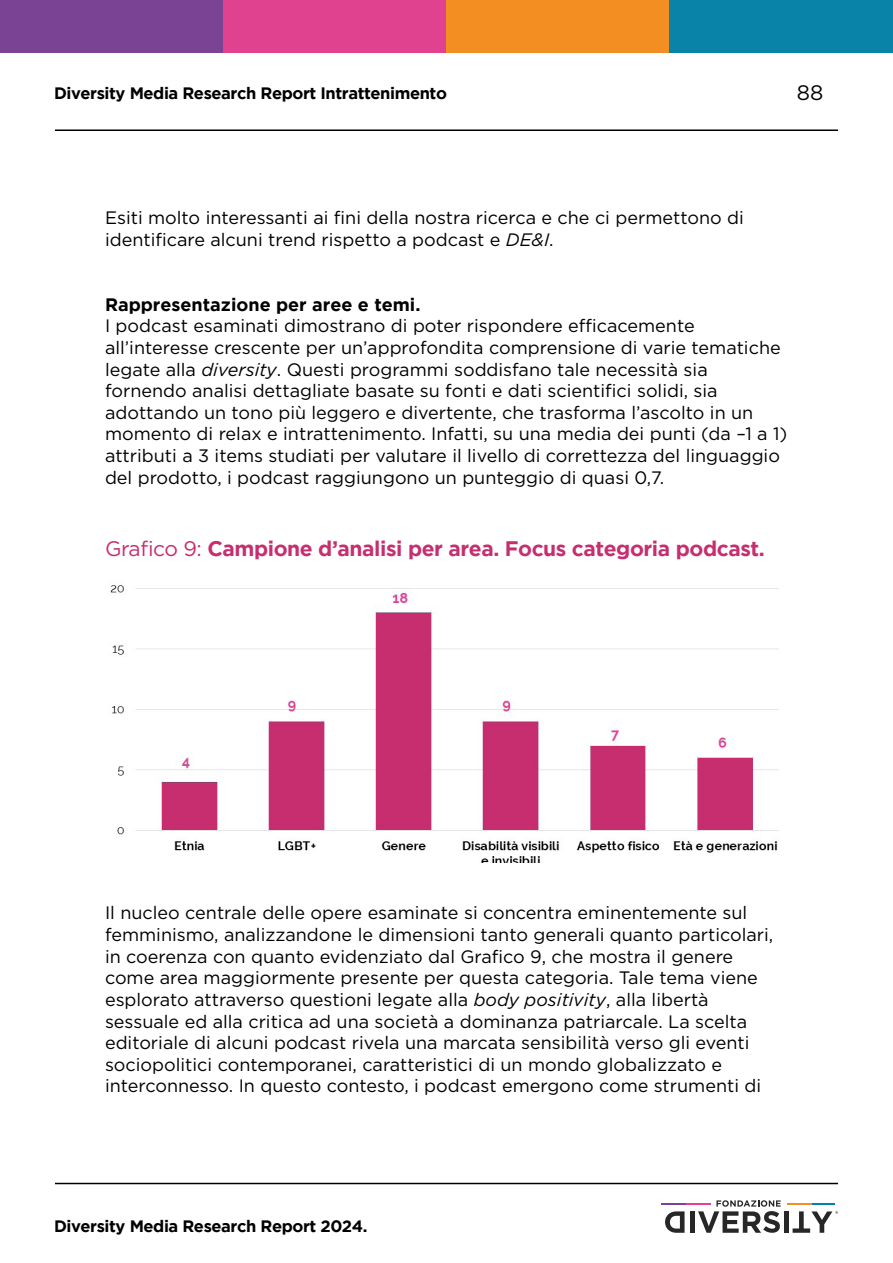
<style>
.page{position:relative;width:893px;height:1263px;background:#fff}
.page>*{position:absolute;margin:0;border:0;box-sizing:border-box;transform-origin:0 0}
.t1{font:700 21px "Gotham";letter-spacing:-.02em;color:#c62e70}
.t2{font:21px "Gotham";color:#000}
.t3{font:18px/21.6px "Gotham";color:#000}
.t4{font:700 18px "Gotham";color:#000}
.t5{font:700 16.5px "Gotham";letter-spacing:-.025em;color:#000}
.s1{font-style:italic}
.s2{font-weight:400}
</style>
<div class="page">
<div style="left:0;top:0;width:223px;height:53px;background:#7b4393"></div>
<div style="left:223px;top:0;width:223px;height:53px;background:#e04290"></div>
<div style="left:446px;top:0;width:224px;height:53px;background:#f38f22"></div>
<div style="left:670px;top:0;width:223px;height:53px;background:#0a83a9"></div>
<hr style="left:55px;top:1183px;width:783px;height:1px;background:#000">
<div style="left:690px;top:1211px;width:5px;height:21px;background:#272727"></div>
<div style="left:784px;top:1211px;width:5px;height:21px;background:#272727"></div>
<svg style="left:793px;top:1211px;width:45px;height:21px"></svg>
<svg style="left:665px;top:1211px;width:20px;height:21px"></svg>
<svg style="left:698px;top:1200px;width:83px;height:32px"></svg>
<hr style="left:662px;top:1202px;width:24px;height:2px;background:#7d4199">
<hr style="left:686px;top:1202px;width:24px;height:2px;background:#e73e97">
<hr style="left:787px;top:1202px;width:25px;height:2px;background:#f78f1e">
<hr style="left:812px;top:1202px;width:23px;height:2px;background:#0083a9">
<hr style="left:55px;top:129px;width:783px;height:2px;background:#000">
<img style="left:110px;top:585px;width:669px;height:278px">
<p class="t5" style="left:54px;top:84px;width:394px">Diversity Media Research Report Intrattenimento</p>
<p class="t2" style="left:797px;top:80px;width:28px">88</p>
<p class="t3" style="left:105px;top:207px;width:640px">Esiti molto interessanti ai fini della nostra ricerca e che ci permettono di identificare alcuni trend rispetto a podcast e <span class="s1">DE&amp;I</span>.</p>
<p class="t4" style="left:105px;top:294px;width:317px">Rappresentazione per aree e temi.</p>
<p class="t3" style="left:105px;top:315px;width:684px">I podcast esaminati dimostrano di poter rispondere efficacemente all’interesse crescente per un’approfondita comprensione di varie tematiche legate alla <span class="s1">diversity</span>. Questi programmi soddisfano tale necessità sia fornendo analisi dettagliate basate su fonti e dati scientifici solidi, sia adottando un tono più leggero e divertente, che trasforma l’ascolto in un momento di relax e intrattenimento. Infatti, su una media dei punti (da –1 a 1) attributi a 3 items studiati per valutare il livello di correttezza del linguaggio del prodotto, i podcast raggiungono un punteggio di quasi 0,7.</p>
<p class="t1" style="left:105px;top:536px;width:661px"><span class="s2">Grafico 9:</span> Campione d’analisi per area. Focus categoria podcast.</p>
<p class="t3" style="left:105px;top:902px;width:670px">Il nucleo centrale delle opere esaminate si concentra eminentemente sul femminismo, analizzandone le dimensioni tanto generali quanto particolari, in coerenza con quanto evidenziato dal Grafico 9, che mostra il genere come area maggiormente presente per questa categoria. Tale tema viene esplorato attraverso questioni legate alla <span class="s1">body positivity</span>, alla libertà sessuale ed alla critica ad una società a dominanza patriarcale. La scelta editoriale di alcuni podcast rivela una marcata sensibilità verso gli eventi sociopolitici contemporanei, caratteristici di un mondo globalizzato e interconnesso. In questo contesto, i podcast emergono come strumenti di</p>
<p class="t5" style="left:54px;top:1217px;width:315px">Diversity Media Research Report 2024.</p>
</div>
